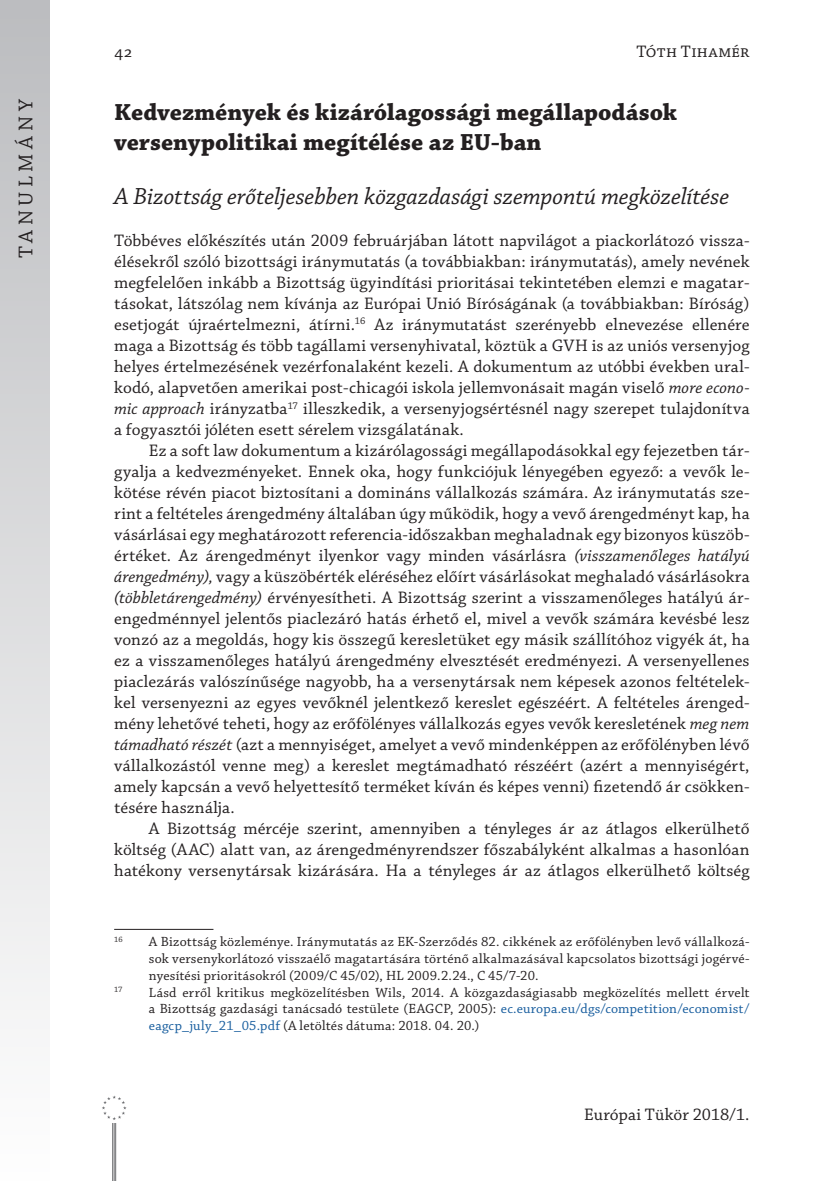
<style>
.page{position:relative;width:834px;height:1181px;background:#fff}
.page>*{position:absolute;margin:0;border:0;box-sizing:border-box;transform-origin:0 0}
._1_1__Head{font:700 24.5px/29.4px "Chaparral Pro";color:#231f20}
._1_1_1__Head{font:italic 24.5px "Chaparral Pro";letter-spacing:-.005em;color:#231f20}
.t1{font:21px "Chaparral Pro";letter-spacing:.21em;color:#231f20}
._1__Body{font:17.5px/21px "Chaparral Pro";letter-spacing:.01em;color:#231f20;text-align:justify}
._2__Body_1st_paragra{font:17.5px/21px "Chaparral Pro";letter-spacing:.005em;color:#231f20;text-align:justify}
.Footnote_text{font:14px/16.8px "Chaparral Pro";letter-spacing:.015em;color:#231f20;text-align:justify}
.Footnote_text-2{font:8.22px "Chaparral Pro";color:#231f20}
.s1{font-style:italic}
.s2{color:#175d9e}
</style>
<div class="page">
<div style="left:0;top:0;width:50px;height:1181px;background:linear-gradient(to bottom,#bbbcbf,#fefefe)"></div>
<hr style="left:112px;top:1107px;width:1px;height:74px;background:#6c6d70">
<hr style="left:114px;top:1107px;width:1px;height:74px;background:#6c6d70">
<hr style="left:115px;top:1107px;width:1px;height:74px;background:#6c6d70">
<div style="left:99px;top:1093px;width:30px;height:29px;background:#fff"></div>
<svg style="left:102px;top:1095px;width:24px;height:25px"></svg>
<hr style="left:114px;top:929px;width:99px;height:1px;background:#231f20">
<p class="_1__Body" style="left:114px;top:42px;width:20px">42</p>
<p class="_1__Body" style="left:636px;top:42px;width:115px">Tóth Tihamér</p>
<p class="t1" style="left:14px;top:258px;width:161px;rotate:-90deg">TANULMÁNY</p>
<p class="_1_1__Head" style="left:114px;top:99px;width:564px">Kedvezmények és kizárólagossági megállapodások versenypolitikai megítélése az EU-ban</p>
<p class="_1_1_1__Head" style="left:114px;top:183px;width:616px">A Bizottság erőteljesebben közgazdasági szempontú megközelítése</p>
<p class="_2__Body_1st_paragra" style="left:114px;top:231px;width:636px">Többéves előkészítés után 2009 februárjában látott napvilágot a piackorlátozó vissza&shy;élésekről szóló bizottsági iránymutatás (a továbbiakban: iránymutatás), amely nevének megfelelően inkább a Bizottság ügyindítási prioritásai tekintetében elemzi e magatar&shy;tásokat, látszólag nem kívánja az Európai Unió Bíróságának (a továbbiakban: Bíróság) esetjogát újraértelmezni, átírni.<sup>16</sup> Az iránymutatást szerényebb elnevezése ellenére maga a Bizottság és több tagállami versenyhivatal, köztük a GVH is az uniós versenyjog helyes értelmezésének vezérfonalaként kezeli. A dokumentum az utóbbi években ural&shy;kodó, alapvetően amerikai post-chicagói iskola jellemvonásait magán viselő <span class="s1">more econo&shy;mic approach</span> irányzatba<sup>17</sup> illeszkedik, a versenyjogsértésnél nagy szerepet tulajdonítva a fogyasztói jóléten esett sérelem vizsgálatának.</p>
<p class="_1__Body" style="left:114px;top:441px;width:636px;text-indent:35px">Ez a soft law dokumentum a kizárólagossági megállapodásokkal egy fejezetben tár&shy;gyalja a kedvezményeket. Ennek oka, hogy funkciójuk lényegében egyező: a vevők le&shy;kötése révén piacot biztosítani a domináns vállalkozás számára. Az iránymutatás sze&shy;rint a feltételes árengedmény általában úgy működik, hogy a vevő árengedményt kap, ha vásárlásai egy meghatározott referencia-időszakban meghaladnak egy bizonyos küszöb&shy;értéket. Az árengedményt ilyenkor vagy minden vásárlásra <span class="s1">(visszamenőleges hatályú árengedmény),</span> vagy a küszöbérték eléréséhez előírt vásárlásokat meghaladó vásárlásokra <span class="s1">(többletárengedmény)</span> érvényesítheti. A Bizottság szerint a visszamenőleges hatályú ár&shy;engedménnyel jelentős piaclezáró hatás érhető el, mivel a vevők számára kevésbé lesz vonzó az a megoldás, hogy kis összegű keresletüket egy másik szállítóhoz vigyék át, ha ez a visszamenőleges hatályú árengedmény elvesztését eredményezi. A versenyellenes piaclezárás valószínűsége nagyobb, ha a versenytársak nem képesek azonos feltételek&shy;kel versenyezni az egyes vevőknél jelentkező kereslet egészéért. A feltételes árenged&shy;mény lehetővé teheti, hogy az erőfölényes vállalkozás egyes vevők keresletének <span class="s1">meg nem támadható részét</span> (azt a mennyiséget, amelyet a vevő mindenképpen az erőfölényben lévő vállalkozástól venne meg) a kereslet megtámadható részéért (azért a mennyiségért, amely kapcsán a vevő helyettesítő terméket kíván és képes venni) fizetendő ár csökken&shy;tésére használja.</p>
<p class="_1__Body" style="left:114px;top:819px;width:636px;text-indent:35px">A Bizottság mércéje szerint, amennyiben a tényleges ár az átlagos elkerülhető költség (AAC) alatt van, az árengedményrendszer főszabályként alkalmas a hasonlóan hatékony versenytársak kizárására. Ha a tényleges ár az átlagos elkerülhető költség</p>
<p class="Footnote_text-2" style="left:114px;top:934px;width:10px">16</p>
<p class="Footnote_text" style="left:149px;top:934px;width:602px">A Bizottság közleménye. Iránymutatás az EK-Szerződés 82. cikkének az erőfölényben levő vállalkozá&shy;sok versenykorlátozó visszaélő magatartására történő alkalmazásával kapcsolatos bizottsági jogérvé&shy;nyesítési prioritásokról (2009/C 45/02), HL 2009.2.24., C 45/7-20.</p>
<p class="Footnote_text-2" style="left:114px;top:984px;width:10px">17</p>
<p class="Footnote_text" style="left:149px;top:984px;width:602px">Lásd erről kritikus megközelítésben Wils, 2014. A közgazdaságiasabb megközelítés mellett érvelt a Bizottság gazdasági tanácsadó testülete (EAGCP, 2005): <span class="s2">ec.europa.eu/dgs/competition/economist/ eagcp_july_21_05.pdf</span> (A letöltés dátuma: 2018. 04. 20.)</p>
<p class="_1__Body" style="left:584px;top:1105px;width:167px">Európai Tükör 2018/1.</p>
</div>
